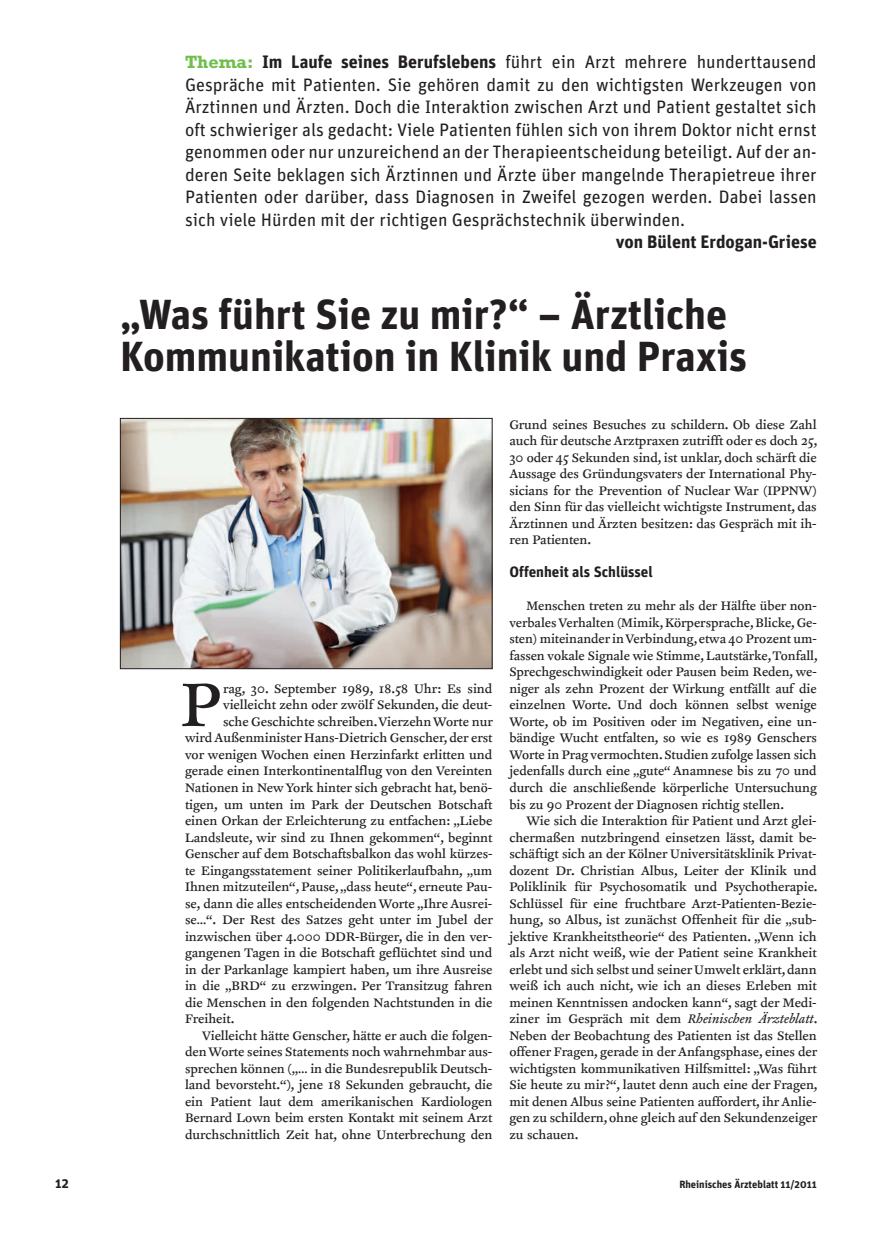
<style>
.page{position:relative;width:872px;height:1234px;background:#fff}
.page>*{position:absolute;margin:0;border:0;box-sizing:border-box;transform-origin:0 0}
.t1{font:70.65px "Clifford Nine Roman";color:#231f20}
.t2{font:700 42px/42px "Unit";color:#231f20}
.t3{font:18px/22.5px "Unit";color:#231f20;text-align:justify}
.t4{font:700 18px "Unit";color:#231f20}
.t5{font:700 15px "Unit";color:#231f20}
.t6{font:14.25px/16.5px "Clifford Nine Roman";color:#231f20;text-align:justify}
.t7{font:700 13.5px "Unit";color:#231f20}
.t8{font:700 10.5px "Unit";color:#231f20}
.s1{font-family:"Rockwell";font-weight:700;color:#70bf4c}
.s2{font-weight:700}
.s3{font-family:"Clifford Nine";font-style:italic}
</style>
<div class="page">
<img style="left:122px;top:420px;width:368px;height:246px">
<div style="left:120px;top:418px;width:372px;height:250px;border:1px solid #231f20"></div>
<p class="t3" style="left:185px;top:52px;width:633px"><span class="s1">Thema:</span> <span class="s2">Im Laufe seines Berufslebens</span> führt ein Arzt mehrere hunderttausend Gespräche mit Patienten. Sie gehören damit zu den wichtigsten Werkzeugen von Ärztinnen und Ärzten. Doch die Interaktion zwischen Arzt und Patient gestaltet sich oft schwieriger als gedacht: Viele Patienten fühlen sich von ihrem Doktor nicht ernst genommen oder nur unzureichend an der Therapieentscheidung beteiligt. Auf der an&shy;deren Seite beklagen sich Ärztinnen und Ärzte über mangelnde Therapietreue ihrer Patienten oder darüber, dass Diagnosen in Zweifel gezogen werden. Dabei lassen sich viele Hürden mit der richtigen Gesprächstechnik überwinden.</p>
<p class="t4" style="left:615px;top:236px;width:202px">von Bülent Erdogan-Griese</p>
<h2 class="t2" style="left:120px;top:297px;width:628px">„Was führt Sie zu mir?“ – Ärztliche<br>Kommunikation in Klinik und Praxis</h2>
<h1 class="t1" style="left:181px;top:668px;width:42px">P</h1>
<p class="t6" style="left:223px;top:680px;width:271px">rag, 30. September 1989, 18.58 Uhr: Es sind</p>
<p class="t6" style="left:223px;top:697px;width:271px">vielleicht zehn oder zwölf Sekunden, die deut-</p>
<p class="t6" style="left:223px;top:713px;width:271px">sche Geschichte schreiben.VierzehnWorte nur</p>
<p class="t6" style="left:185px;top:730px;width:309px">wird Außenminister Hans-Dietrich Genscher, der erst</p>
<p class="t6" style="left:185px;top:746px;width:309px">vor wenigen Wochen einen Herzinfarkt erlitten und</p>
<p class="t6" style="left:185px;top:763px;width:309px">gerade einen Interkontinentalflug von den Vereinten</p>
<p class="t6" style="left:185px;top:779px;width:309px">Nationen in NewYork hinter sich gebracht hat, benö-</p>
<p class="t6" style="left:185px;top:796px;width:309px">tigen, um unten im Park der Deutschen Botschaft</p>
<p class="t6" style="left:185px;top:812px;width:309px">einen Orkan der Erleichterung zu entfachen: „Liebe</p>
<p class="t6" style="left:185px;top:829px;width:309px">Landsleute, wir sind zu Ihnen gekommen“, beginnt</p>
<p class="t6" style="left:185px;top:845px;width:309px">Genscher auf dem Botschaftsbalkon das wohl kürzes-</p>
<p class="t6" style="left:185px;top:862px;width:309px">te Eingangsstatement seiner Politikerlaufbahn, „um</p>
<p class="t6" style="left:185px;top:878px;width:309px">Ihnen mitzuteilen“, Pause,„dass heute“, erneute Pau-</p>
<p class="t6" style="left:185px;top:895px;width:309px">se, dann die alles entscheidenden Worte „Ihre Ausrei-</p>
<p class="t6" style="left:185px;top:911px;width:309px">se…“. Der Rest des Satzes geht unter im Jubel der</p>
<p class="t6" style="left:185px;top:928px;width:309px">inzwischen über 4.000 DDR-Bürger, die in den ver-</p>
<p class="t6" style="left:185px;top:944px;width:309px">gangenen Tagen in die Botschaft geflüchtet sind und</p>
<p class="t6" style="left:185px;top:961px;width:309px">in der Parkanlage kampiert haben, um ihre Ausreise</p>
<p class="t6" style="left:185px;top:977px;width:309px">in die „BRD“ zu erzwingen. Per Transitzug fahren</p>
<p class="t6" style="left:185px;top:994px;width:309px">die Menschen in den folgenden Nachtstunden in die</p>
<p class="t6" style="left:185px;top:1010px;width:51px">Freiheit.</p>
<p class="t6" style="left:202px;top:1027px;width:292px">Vielleicht hätte Genscher, hätte er auch die folgen-</p>
<p class="t6" style="left:185px;top:1043px;width:309px">denWorte seines Statements noch wahrnehmbar aus-</p>
<p class="t6" style="left:185px;top:1060px;width:309px">sprechen können („… in die Bundesrepublik Deutsch-</p>
<p class="t6" style="left:185px;top:1076px;width:309px">land bevorsteht.“), jene 18 Sekunden gebraucht, die</p>
<p class="t6" style="left:185px;top:1093px;width:309px">ein Patient laut dem amerikanischen Kardiologen</p>
<p class="t6" style="left:185px;top:1109px;width:309px">Bernard Lown beim ersten Kontakt mit seinem Arzt</p>
<p class="t6" style="left:185px;top:1126px;width:309px">durchschnittlich Zeit hat, ohne Unterbrechung den</p>
<p class="t6" style="left:509px;top:416px;width:310px">Grund seines Besuches zu schildern. Ob diese Zahl auch für deutsche Arztpraxen zutrifft oder es doch 25, 30 oder 45 Sekunden sind, ist unklar, doch schärft die Aussage des Gründungsvaters der International Phy&shy;sicians for the Prevention of Nuclear War (IPPNW) den Sinn für das vielleicht wichtigste Instrument, das Ärztinnen und Ärzten besitzen: das Gespräch mit ih&shy;ren Patienten.</p>
<p class="t5" style="left:509px;top:566px;width:145px">Offenheit als Schlüssel</p>
<p class="t6" style="left:509px;top:598px;width:310px;text-indent:17px">Menschen treten zu mehr als der Hälfte über non&shy;verbalesVerhalten (Mimik,Körpersprache,Blicke,Ge&shy;sten) miteinanderinVerbindung,etwa 40 Prozent um&shy;fassen vokale Signale wie Stimme,Lautstärke,Tonfall, Sprechgeschwindigkeit oder Pausen beim Reden, we&shy;niger als zehn Prozent der Wirkung entfällt auf die einzelnen Worte. Und doch können selbst wenige Worte, ob im Positiven oder im Negativen, eine un&shy;bändige Wucht entfalten, so wie es 1989 Genschers Worte in Prag vermochten.Studien zufolge lassen sich jedenfalls durch eine „gute“ Anamnese bis zu 70 und durch die anschließende körperliche Untersuchung bis zu 90 Prozent der Diagnosen richtig stellen.</p>
<p class="t6" style="left:509px;top:812px;width:310px;text-indent:17px">Wie sich die Interaktion für Patient und Arzt glei&shy;chermaßen nutzbringend einsetzen lässt, damit be&shy;schäftigt sich an der Kölner Universitätsklinik Privat&shy;dozent Dr. Christian Albus, Leiter der Klinik und Poliklinik für Psychosomatik und Psychotherapie.<br>Schlüssel für eine fruchtbare Arzt-Patienten-Bezie&shy;hung, so Albus, ist zunächst Offenheit für die „sub&shy;jektive Krankheitstheorie“ des Patienten. „Wenn ich als Arzt nicht weiß, wie der Patient seine Krankheit erlebt und sich selbst und seinerUmwelt erklärt,dann weiß ich auch nicht, wie ich an dieses Erleben mit meinen Kenntnissen andocken kann“, sagt der Medi&shy;ziner im Gespräch mit dem <span class="s3">Rheinischen Ärzteblatt</span>.<br>Neben der Beobachtung des Patienten ist das Stellen offener Fragen, gerade in der Anfangsphase, eines der wichtigsten kommunikativen Hilfsmittel: „Was führt Sie heute zu mir?“, lautet denn auch eine der Fragen, mit denen Albus seine Patienten auffordert, ihrAnlie&shy;gen zu schildern,ohne gleich auf den Sekundenzeiger zu schauen.</p>
<p class="t7" style="left:55px;top:1178px;width:15px">12</p>
<p class="t8" style="left:679px;top:1180px;width:139px">Rheinisches Ärzteblatt 11/2011</p>
</div>
